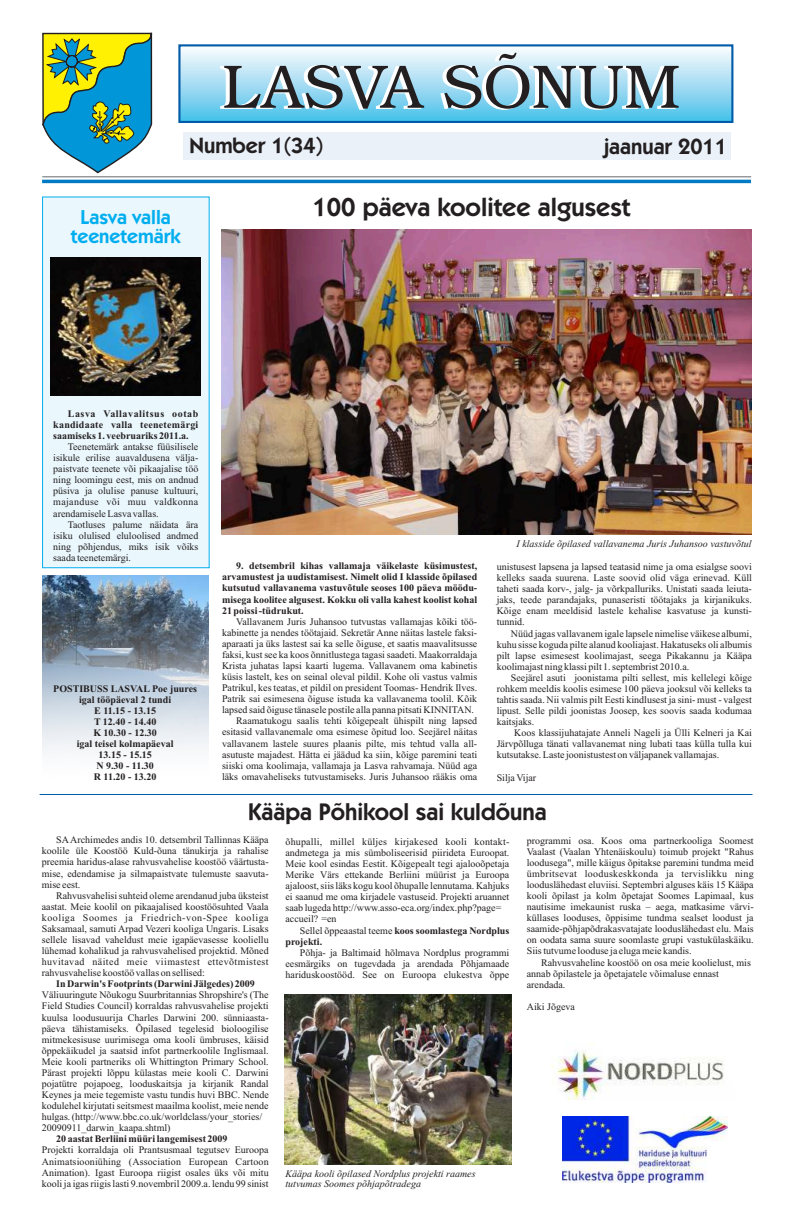
<style>
.page{position:relative;width:794px;height:1219px;background:#fff}
.page>*{position:absolute;margin:0;border:0;box-sizing:border-box;transform-origin:0 0}
.t1{font:600 26px "Kabel IT Cby BT";color:#231f20}
.t2{font:600 24px "Kabel IT Cby BT";color:#231f20}
.t3{font:600 22px "Kabel IT Cby BT";color:#231f20}
.t4{font:600 20px/19.2px "Kabel IT Cby BT";color:#00aeef;text-align:center}
.t5{font:10px/11.1px "Times New Roman";color:#231f20;text-align:justify}
.t6{font:700 10px/11.1px "Times New Roman";color:#231f20;text-align:justify}
.t7{font:italic 10px/10px "Times New Roman";color:#231f20}
.s1{font-weight:400}
</style>
<div class="page">
<img style="left:42px;top:575px;width:167px;height:177px">
<div style="left:179px;top:45px;width:553px;height:77px;background:linear-gradient(to bottom,#fffdfe,#49c0e9)"></div>
<div style="left:178px;top:44px;width:555px;height:79px;border:2px solid #015ba9"></div>
<div style="left:42px;top:197px;width:167px;height:371px;background:#eaf7fd"></div>
<div style="left:183px;top:132px;width:548px;height:28px;background:#eaf1f9"></div>
<hr style="left:42px;top:176px;width:709px;height:1px;background:#939598">
<hr style="left:42px;top:180px;width:709px;height:3px;background:#007bc3">
<svg style="left:220px;top:53px;width:458px;height:57px;background:#9dbac6"></svg>
<hr style="left:40px;top:794px;width:712px;height:1px;background:#015ba9">
<img style="left:51px;top:257px;width:150px;height:139px">
<img style="left:222px;top:229px;width:530px;height:306px">
<svg style="left:42px;top:32px;width:111px;height:142px;background:#6baf93"></svg>
<img style="left:284px;top:995px;width:227px;height:170px">
<img style="left:551px;top:1042px;width:173px;height:58px">
<img style="left:562px;top:1117px;width:165px;height:66px">
<h3 class="t3" style="left:189px;top:137px;width:135px">Number 1(34)</h3>
<h3 class="t3" style="left:604px;top:137px;width:124px">jaanuar 2011</h3>
<h3 class="t4" style="left:71px;top:209px;width:111px">Lasva valla teenetemärk</h3>
<h1 class="t1" style="left:312px;top:196px;width:319px">100 päeva koolitee algusest</h1>
<p class="t6" style="left:53px;top:409px;width:147px;text-indent:14px">Lasva Vallavalitsus ootab kandidaate valla teenetemärgi saamiseks 1. veebruariks 2011.a.</p>
<p class="t5" style="left:53px;top:442px;width:147px;text-indent:14px">Teenetemärk antakse füüsilisele isikule erilise auavaldusena välja&shy;paistvate teenete või pikaajalise töö ning loomingu eest, mis on andnud püsiva ja olulise panuse kultuuri, majanduse või muu valdkonna arendamisele Lasva vallas.</p>
<p class="t5" style="left:53px;top:520px;width:147px;text-indent:14px">Taotluses palume näidata ära isiku olulised eluloolised andmed ning põhjendus, miks isik võiks saada teenetemärgi.</p>
<p class="t6" style="left:53px;top:684px;width:145px;text-align:center">POSTIBUSS LASVAL Poe juures igal tööpäeval 2 tundi<br>E 11.15 - 13.15<br>T 12.40 - 14.40<br>K 10.30 - 12.30<br>igal teisel kolmapäeval<br>13.15 - 15.15<br>N 9.30 - 11.30<br>R 11.20 - 13.20</p>
<p class="t6" style="left:222px;top:561px;width:257px;text-indent:14px">9. detsembril kihas vallamaja väikelaste küsimustest, arvamustest ja uudistamisest. Nimelt olid I klasside õpilased kutsutud vallavanema vastuvõtule seoses 100 päeva möödu&shy;misega koolitee algusest. Kokku oli valla kahest koolist kohal 21 poissi -tüdrukut.</p>
<p class="t5" style="left:236px;top:617px;width:242px">Vallavanem Juris Juhansoo tutvustas vallamajas kõiki töö-</p>
<p class="t5" style="left:222px;top:628px;width:257px">kabinette ja nendes töötajaid. Sekretär Anne näitas lastele faksi-</p>
<p class="t5" style="left:222px;top:639px;width:257px">aparaati ja üks lastest sai ka selle õiguse, et saatis maavalitsusse</p>
<p class="t5" style="left:222px;top:650px;width:257px">faksi, kust see ka koos õnnitlustega tagasi saadeti. Maakorraldaja</p>
<p class="t5" style="left:222px;top:661px;width:257px">Krista juhatas lapsi kaarti lugema. Vallavanem oma kabinetis</p>
<p class="t5" style="left:222px;top:672px;width:257px">küsis lastelt, kes on seinal oleval pildil. Kohe oli vastus valmis</p>
<p class="t5" style="left:222px;top:683px;width:257px">Patrikul, kes teatas, et pildil on president Toomas- Hendrik Ilves.</p>
<p class="t5" style="left:222px;top:694px;width:257px">Patrik sai esimesena õiguse istuda ka vallavanema toolil. Kõik</p>
<p class="t5" style="left:222px;top:705px;width:253px">lapsed said õiguse tänasele postile alla panna pitsati KINNITAN.</p>
<p class="t5" style="left:236px;top:716px;width:242px">Raamatukogu saalis tehti kõigepealt ühispilt ning lapsed</p>
<p class="t5" style="left:222px;top:727px;width:257px">esitasid vallavanemale oma esimese õpitud loo. Seejärel näitas</p>
<p class="t5" style="left:222px;top:739px;width:257px">vallavanem lastele suures plaanis pilte, mis tehtud valla all-</p>
<p class="t5" style="left:222px;top:750px;width:257px">asutuste majadest. Hätta ei jäädud ka siin, kõige paremini teati</p>
<p class="t5" style="left:222px;top:761px;width:257px">siiski oma koolimaja, vallamaja ja Lasva rahvamaja. Nüüd aga</p>
<p class="t5" style="left:222px;top:772px;width:257px">läks omavaheliseks tutvustamiseks. Juris Juhansoo rääkis oma</p>
<p class="t7" style="left:516px;top:539px;width:236px">I klasside õpilased vallavanema Juris Juhansoo vastuvõtul</p>
<p class="t5" style="left:497px;top:562px;width:257px">unistusest lapsena ja lapsed teatasid nime ja oma esialgse soovi kelleks saada suurena. Laste soovid olid väga erinevad. Küll taheti saada korv-, jalg- ja võrkpalluriks. Unistati saada leiuta&shy;jaks, teede parandajaks, punaseristi töötajaks ja kirjanikuks.<br>Kõige enam meeldisid lastele kehalise kasvatuse ja kunsti&shy;tunnid.</p>
<p class="t5" style="left:497px;top:629px;width:257px;text-indent:14px">Nüüd jagas vallavanem igale lapsele nimelise väikese albumi, kuhu sisse koguda pilte alanud kooliajast. Hakatuseks oli albumis pilt lapse esimesest koolimajast, seega Pikakannu ja Kääpa koolimajast ning klassi pilt 1. septembrist 2010.a.</p>
<p class="t5" style="left:497px;top:673px;width:257px;text-indent:14px">Seejärel asuti joonistama pilti sellest, mis kellelegi kõige rohkem meeldis koolis esimese 100 päeva jooksul või kelleks ta tahtis saada. Nii valmis pilt Eesti kindlusest ja sini- must - valgest lipust. Selle pildi joonistas Joosep, kes soovis saada kodumaa kaitsjaks.</p>
<p class="t5" style="left:497px;top:728px;width:257px;text-indent:18px">Koos klassijuhatajate Anneli Nageli ja Ülli Kelneri ja Kai Järvpõlluga tänati vallavanemat ning lubati taas külla tulla kui kutsutakse. Laste joonistustest on väljapanek vallamajas.</p>
<p class="t5" style="left:497px;top:773px;width:41px">Silja Vijar</p>
<h2 class="t2" style="left:248px;top:802px;width:300px">Kääpa Põhikool sai kuldõuna</h2>
<p class="t5" style="left:42px;top:835px;width:228px;text-indent:14px">SAArchimedes andis 10. detsembril Tallinnas Kääpa koolile üle Koostöö Kuld-õuna tänukirja ja rahalise preemia haridus-alase rahvusvahelise koostöö väärtusta&shy;mise, edendamise ja silmapaistvate tulemuste saavuta&shy;mise eest.</p>
<p class="t5" style="left:42px;top:891px;width:228px;text-indent:14px">Rahvusvahelisi suhteid oleme arendanud juba üksteist aastat. Meie koolil on pikaajalised koostöösuhted Vaala kooliga Soomes ja Friedrich-von-Spee kooliga Saksamaal, samuti Arpad Vezeri kooliga Ungaris. Lisaks sellele lisavad vaheldust meie igapäevasesse kooliellu lühemad kohalikud ja rahvusvahelised projektid. Mõned huvitavad näited meie viimastest ettevõtmistest rahvusvahelise koostöö vallas on sellised:</p>
<p class="t6" style="left:56px;top:979px;width:200px">In Darwin's Footprints (Darwini Jälgedes) 2009</p>
<p class="t5" style="left:42px;top:990px;width:228px;text-align:left">Väliuuringute Nõukogu Suurbritannias Shropshire's (The Field Studies Council) korraldas rahvusvahelise projekti kuulsa loodusuurija Charles Darwini 200. sünniaasta&shy;päeva tähistamiseks. Õpilased tegelesid bioloogilise mitmekesisuse uurimisega oma kooli ümbruses, käisid õppekäikudel ja saatsid infot partnerkoolile Inglismaal.<br>Meie kooli partneriks oli Whittington Primary School.<br>Pärast projekti lõppu külastas meie kooli C. Darwini pojatütre pojapoeg, looduskaitsja ja kirjanik Randal Keynes ja meie tegemiste vastu tundis huvi BBC. Nende kodulehel kirjutati seitsmest maailma koolist, meie nende hulgas. (http://www.bbc.co.uk/worldclass/your_stories/ 20090911_darwin_kaapa.shtml)</p>
<p class="t6" style="left:56px;top:1134px;width:173px">20 aastat Berliini müüri langemisest 2009</p>
<p class="t5" style="left:42px;top:1145px;width:228px">Projekti korraldaja oli Prantsusmaal tegutsev Euroopa Animatsiooniühing (Association European Cartoon Animation). Igast Euroopa riigist osales üks või mitu kooli ja igas riigis lasti 9.novembril 2009.a. lendu 99 sinist</p>
<p class="t5" style="left:285px;top:837px;width:225px;text-align:left">õhupalli, millel küljes kirjakesed kooli kontakt&shy;andmetega ja mis sümboliseerisid piirideta Euroopat.<br>Meie kool esindas Eestit. Kõigepealt tegi ajalooõpetaja Merike Värs ettekande Berliini müürist ja Euroopa ajaloost, siis läks kogu kool õhupalle lennutama. Kahjuks ei saanud me oma kirjadele vastuseid. Projekti aruannet saab lugeda http://www.asso-eca.org/index.php?page= accueil? =en</p>
<p class="t6" style="left:285px;top:926px;width:225px;text-indent:14px"><span class="s1">Sellel õppeaastal teeme</span> koos soomlastega Nordplus projekti.</p>
<p class="t5" style="left:285px;top:948px;width:225px;text-indent:14px">Põhja- ja Baltimaid hõlmava Nordplus programmi eesmärgiks on tugevdada ja arendada Põhjamaade hariduskoostööd. See on Euroopa elukestva õppe</p>
<p class="t7" style="left:285px;top:1169px;width:192px">Kääpa kooli õpilased Nordplus projekti raames tutvumas Soomes põhjapõtradega</p>
<p class="t5" style="left:527px;top:836px;width:228px">programmi osa. Koos oma partnerkooliga Soomest Vaalast (Vaalan Yhtenäiskoulu) toimub projekt "Rahus loodusega", mille käigus õpitakse paremini tundma meid ümbritsevat looduskeskkonda ja tervislikku ning looduslähedast eluviisi. Septembri alguses käis 15 Kääpa kooli õpilast ja kolm õpetajat Soomes Lapimaal, kus nautisime imekaunist ruska – aega, matkasime värvi&shy;küllases looduses, õppisime tundma sealset loodust ja saamide-põhjapõdrakasvatajate looduslähedast elu. Mais on oodata sama suure soomlaste grupi vastukülaskäiku.<br>Siis tutvume looduse ja eluga meie kandis.</p>
<p class="t5" style="left:527px;top:957px;width:226px;text-align:left;text-indent:14px">Rahvusvaheline koostöö on osa meie koolielust, mis annab õpilastele ja õpetajatele võimaluse ennast arendada.</p>
<p class="t5" style="left:527px;top:1002px;width:50px">Aiki Jõgeva</p>
</div>
